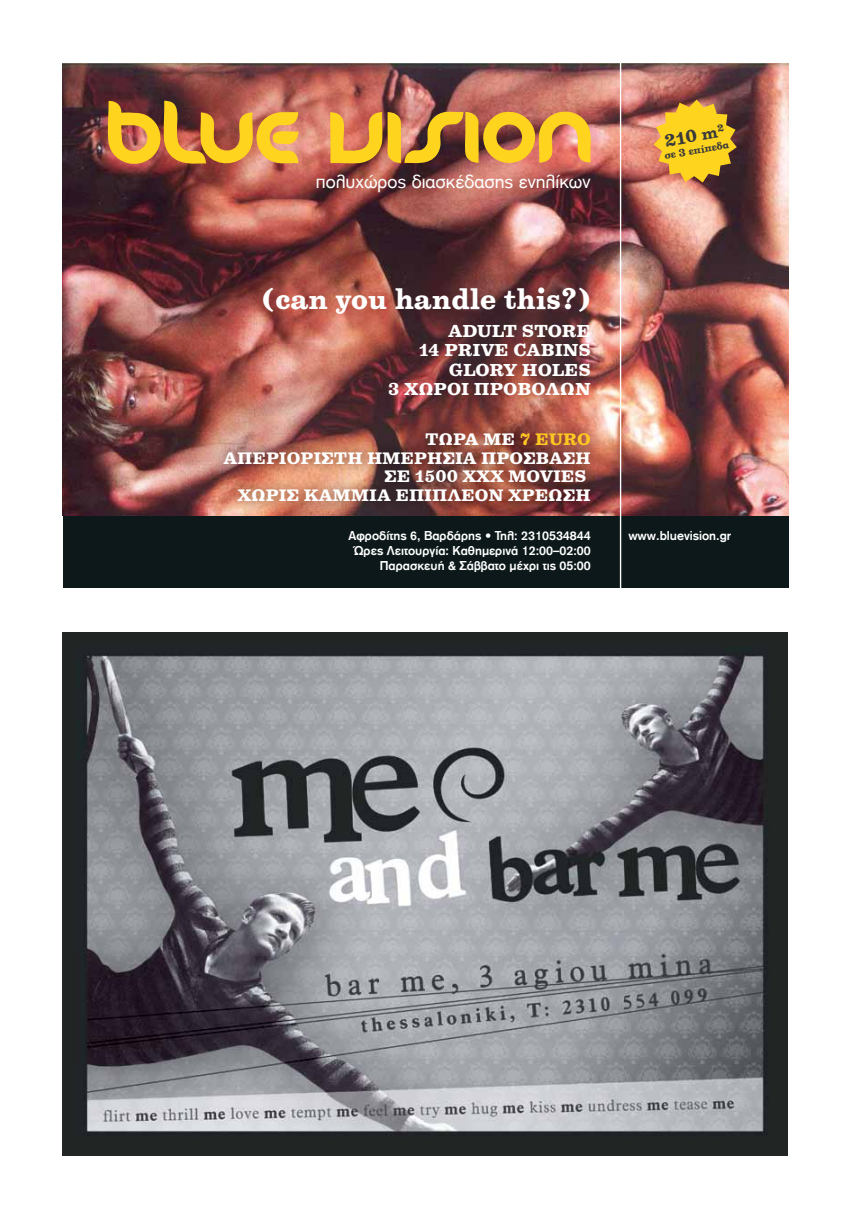
<style>
.page{position:relative;width:851px;height:1205px;background:#fff}
.page>*{position:absolute;margin:0;border:0;box-sizing:border-box;transform-origin:0 0}
.t1{font:700 27.62px "PF Centura";color:#fff}
.t2{font:19.12px "PF Akzidenz";color:#fff}
.t3{font:700 16px/19.2px "PF Centura";color:#fff;text-align:right}
.t4{font:700 16px "PF Centura";color:#383a3b}
.t5{font:700 15.38px/18.5px "PF Centura";color:#fff;text-align:right}
.t6{font:700 12.5px/15px "PF Akzidenz";color:#fff;text-align:right}
.t7{font:700 10px "PF Centura";color:#383a3b}
.s1{color:#fec823}
</style>
<div class="page">
<img style="left:63px;top:632px;width:724px;height:523px">
<img style="left:63px;top:64px;width:725px;height:452px">
<img style="left:107px;top:101px;width:485px;height:67px">
<div style="left:63px;top:516px;width:725px;height:71px;background:#0c1819"></div>
<img style="left:204px;top:413px;width:405px;height:103px">
<hr style="left:619px;top:64px;width:2px;height:523px;background:#fff">
<svg style="left:653px;top:100px;width:83px;height:83px;background:#d6a62d"></svg>
<h2 class="t2" style="left:316px;top:170px;width:276px">πολυχώρος διασκέδασης ενηλίκων</h2>
<h1 class="t1" style="left:262px;top:280px;width:330px">(can you handle this?)</h1>
<p class="t4" style="left:662px;top:131px;width:62px;rotate:-10deg">210 m<sup>2</sup></p>
<p class="t7" style="left:663px;top:149px;width:67px;rotate:-10deg">σε 3 επίπεδα</p>
<p class="t3" style="left:388px;top:321px;width:204px">ADULT STORE<br>14 PRIVE CABINS<br>GLORY HOLES<br>3 ΧΩΡΟΙ ΠΡΟΒΟΛΩΝ</p>
<p class="t5" style="left:223px;top:429px;width:369px">ΤΩΡΑ ΜΕ <span class="s1">7 EURO<br></span>ΑΠΕΡΙΟΡΙΣΤΗ ΗΜΕΡΗΣΙΑ ΠΡΟΣΒΑΣΗ<br>ΣΕ 1500 ΧΧΧ MOVIES<br>ΧΩΡΙΣ ΚΑΜΜΙΑ ΕΠΙΠΛΕΟΝ ΧΡΕΩΣΗ</p>
<p class="t6" style="left:348px;top:528px;width:244px">Αφροδίτης 6, Βαρδάρης • Τηλ: 2310534844</p>
<p class="t6" style="left:628px;top:528px;width:104px">www.bluevision.gr</p>
<p class="t6" style="left:354px;top:543px;width:238px">Ώρες Λειτουργία: Καθηµερινά 12:00–02:00<br>Παρασκευή &amp; Σάββατο µέχρι τις 05:00</p>
</div>
